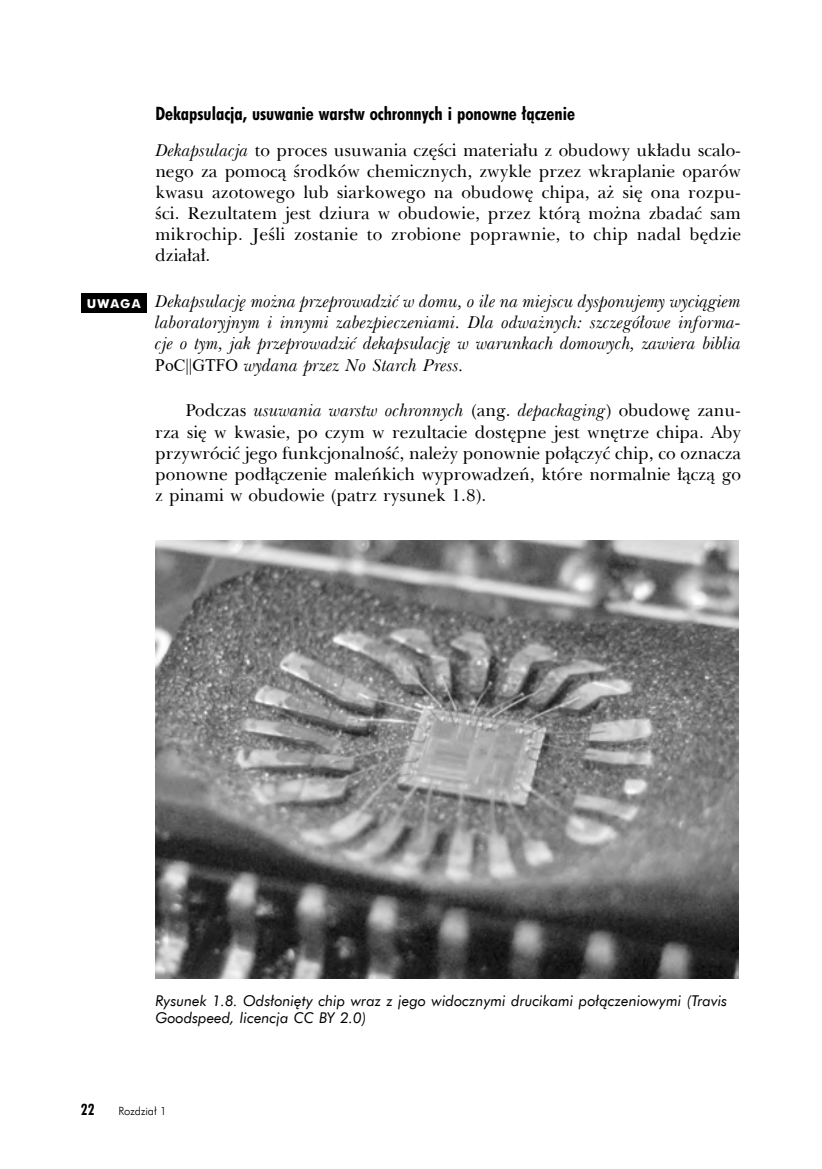
<style>
.page{position:relative;width:822px;height:1169px;background:#fff}
.page>*{position:absolute;margin:0;border:0;box-sizing:border-box;transform-origin:0 0}
.t1{font:18.38px "Futura Bd Cn EU";color:#000}
.t2{font:17.5px/21.2px "Baskerville EU";color:#000;text-align:justify}
.t3{font:italic 17.5px/21.2px "Baskerville EU";color:#000;text-align:justify}
.t4{font:15.75px "Futura Bd Cn EU";color:#000}
.t5{font:italic 14.88px/17.5px "Futura EU";color:#000}
.t6{font:700 12.25px "Futura EU";letter-spacing:.09em;color:#fff}
.t7{font:11.38px "Futura Lt EU";color:#000}
.s1{font-style:italic}
.s2{font-family:"Times New Roman";font-style:normal}
</style>
<div class="page">
<img style="left:155px;top:541px;width:583px;height:437px">
<div style="left:81px;top:293px;width:65px;height:20px;background:#000"></div>
<p class="t6" style="left:87px;top:296px;width:55px">UWAGA</p>
<p class="t1" style="left:155px;top:102px;width:421px">Dekapsulacja, usuwanie warstw ochronnych i ponowne łączenie</p>
<p class="t2" style="left:155px;top:139px;width:587px"><span class="s1">Dekapsulacja</span> to proces usuwania części materiału z obudowy układu scalo&shy;nego za pomocą środków chemicznych, zwykle przez wkraplanie oparów kwasu azotowego lub siarkowego na obudowę chipa, aż się ona rozpu&shy;ści. Rezultatem jest dziura w obudowie, przez którą można zbadać sam mikrochip. Jeśli zostanie to zrobione poprawnie, to chip nadal będzie działał.</p>
<p class="t3" style="left:155px;top:291px;width:587px">Dekapsulację można przeprowadzić w domu, o ile na miejscu dysponujemy wyciągiem laboratoryjnym i innymi zabezpieczeniami. Dla odważnych: szczegółowe informa&shy;cje o tym, jak przeprowadzić dekapsulację w warunkach domowych, zawiera biblia <span class="s2">PoC||GTFO</span> wydana przez No Starch Press.</p>
<p class="t2" style="left:155px;top:400px;width:587px;text-indent:30px">Podczas <span class="s1">usuwania warstw ochronnych</span> (ang. <span class="s1">depackaging</span>) obudowę zanu&shy;rza się w kwasie, po czym w rezultacie dostępne jest wnętrze chipa. Aby przywrócić jego funkcjonalność, należy ponownie połączyć chip, co oznacza ponowne podłączenie maleńkich wyprowadzeń, które normalnie łączą go z pinami w obudowie (patrz rysunek 1.8).</p>
<p class="t5" style="left:155px;top:991px;width:573px">Rysunek 1.8. Odsłonięty chip wraz z jego widocznymi drucikami połączeniowymi (Travis<br>Goodspeed, licencja CC BY 2.0)</p>
<p class="t4" style="left:81px;top:1100px;width:15px">22</p>
<p class="t7" style="left:118px;top:1104px;width:50px">Rozdział 1</p>
</div>
